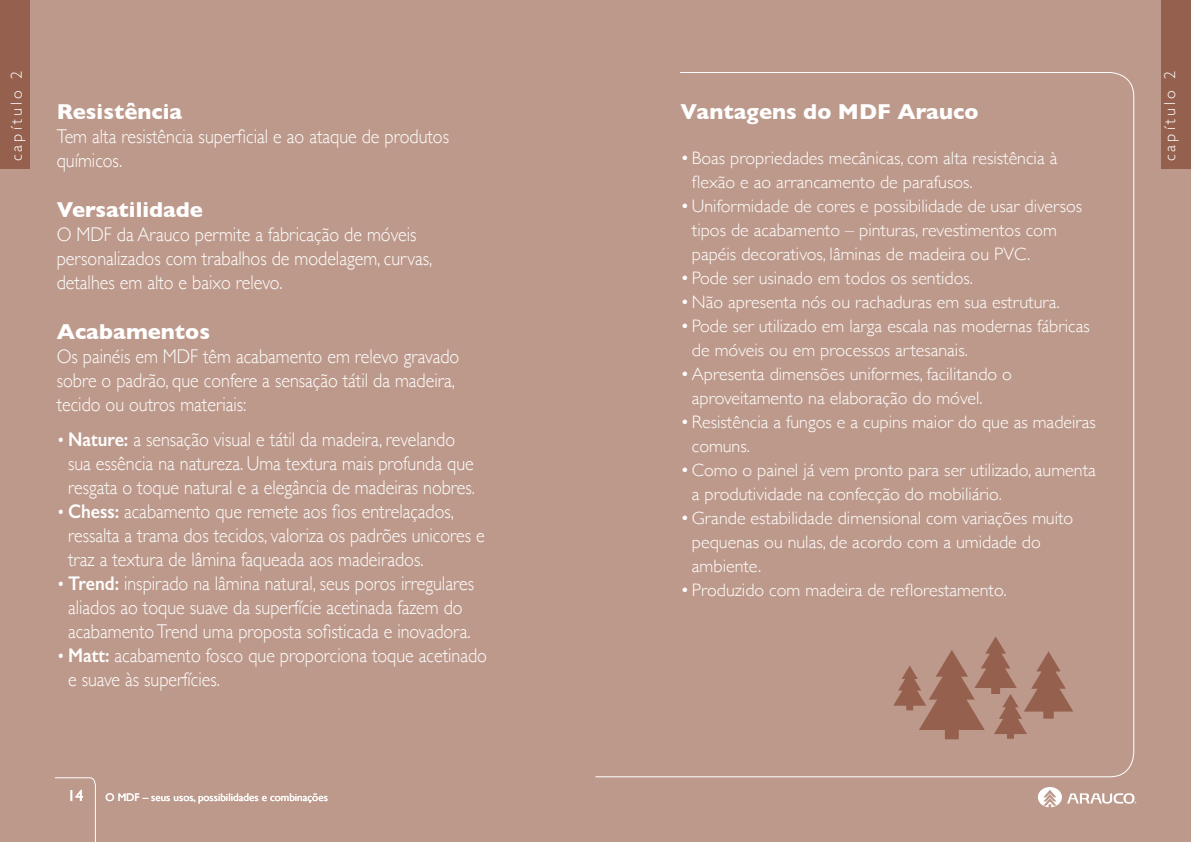
<style>
.page{position:relative;width:1191px;height:842px;background:#fff}
.page>*{position:absolute;margin:0;border:0;box-sizing:border-box;transform-origin:0 0}
.t1{font:700 22px "Gill Sans";color:#fff}
.t2{font:300 19.8px/24px "Gill Sans";color:#fff;scale:.91 1}
.t3{font:300 18px/24px "Gill Sans";color:#fff}
.t4{font:300 16px "Gill Sans";letter-spacing:.2em;color:#fff}
.t5{font:16px "Gill Sans";color:#fff}
.t6{font:11px "Gill Sans";color:#fff}
.s1{font-size:18px}
.s2{font-weight:600}
</style>
<div class="page">
<div style="left:0;top:0;width:595px;height:842px;background:#bd998b"></div>
<div style="left:0;top:0;width:30px;height:169px;background:#95604e"></div>
<div style="left:595px;top:0;width:596px;height:842px;background:#bd998b"></div>
<div style="left:1160px;top:0;width:31px;height:169px;background:#95604e"></div>
<svg style="left:55px;top:777px;width:41px;height:65px"></svg>
<svg style="left:1037px;top:787px;width:99px;height:20px"></svg>
<svg style="left:595px;top:72px;width:539px;height:706px"></svg>
<svg style="left:893px;top:636px;width:180px;height:103px"></svg>
<p class="t4" style="left:4px;top:161px;width:92px;rotate:-90deg">capítulo 2</p>
<p class="t4" style="left:1157px;top:161px;width:92px;rotate:-90deg">capítulo 2</p>
<p class="t1" style="left:57px;top:94px;width:127px">Resistência</p>
<p class="t2" style="left:57px;top:123px;width:433px">Tem alta resistência superficial e ao ataque de produtos químicos.</p>
<p class="t1" style="left:57px;top:192px;width:148px">Versatilidade</p>
<p class="t2" style="left:57px;top:221px;width:414px">O MDF da Arauco permite a fabricação de móveis personalizados com trabalhos de modelagem, curvas, detalhes em alto e baixo relevo.</p>
<p class="t1" style="left:57px;top:314px;width:155px">Acabamentos</p>
<p class="t2" style="left:57px;top:344px;width:444px">Os painéis em MDF têm acabamento em relevo gravado sobre o padrão, que confere a sensação tátil da madeira, tecido ou outros materiais:</p>
<p class="t2" style="left:68px;top:427px;width:449px;text-indent:-11px"><span class="s1">•</span> <span class="s2">Nature:</span> a sensação visual e tátil da madeira, revelando sua essência na natureza. Uma textura mais profunda que resgata o toque natural e a elegância de madeiras nobres.</p>
<p class="t2" style="left:68px;top:499px;width:459px;text-indent:-11px"><span class="s1">•</span> <span class="s2">Chess:</span> acabamento que remete aos fios entrelaçados, ressalta a trama dos tecidos, valoriza os padrões unicores e traz a textura de lâmina faqueada aos madeirados.</p>
<p class="t2" style="left:57px;top:571px;width:460px;text-align:center"><span class="s1">•</span> <span class="s2">Trend:</span> inspirado na lâmina natural, seus poros irregulares aliados ao toque suave da superfície acetinada fazem do acabamento Trend uma proposta sofisticada e inovadora.</p>
<p class="t2" style="left:68px;top:643px;width:462px;text-indent:-11px"><span class="s1">•</span> <span class="s2">Matt:</span> acabamento fosco que proporciona toque acetinado e suave às superfícies.</p>
<p class="t1" style="left:680px;top:94px;width:299px">Vantagens do M DF Arauco</p>
<p class="t3" style="left:692px;top:145px;width:367px;text-indent:-11px">•Boas propriedades mecânicas, com alta resistência à flexão e ao arrancamento de parafusos.</p>
<p class="t3" style="left:692px;top:193px;width:392px;text-indent:-11px">•Uniformidade de cores e possibilidade de usar diversos tipos de acabamento – pinturas, revestimentos com papéis decorativos, lâminas de madeira ou PVC.</p>
<p class="t3" style="left:680px;top:265px;width:294px">• Pode ser usinado em todos os sentidos.</p>
<p class="t3" style="left:680px;top:289px;width:381px">•Não apresenta nós ou rachaduras em sua estrutura.</p>
<p class="t3" style="left:692px;top:313px;width:399px;text-indent:-11px">• Pode ser utilizado em larga escala nas modernas fábricas de móveis ou em processos artesanais.</p>
<p class="t3" style="left:692px;top:361px;width:322px;text-indent:-11px">•Apresenta dimensões uniformes, facilitando o aproveitamento na elaboração do móvel.</p>
<p class="t3" style="left:692px;top:409px;width:405px;text-indent:-11px">•Resistência a fungos e a cupins maior do que as madeiras comuns.</p>
<p class="t3" style="left:692px;top:457px;width:405px;text-indent:-11px">•Como o painel já vem pronto para ser utilizado, aumenta a produtividade na confecção do mobiliário.</p>
<p class="t3" style="left:692px;top:505px;width:383px;text-indent:-11px">•Grande estabilidade dimensional com variações muito pequenas ou nulas, de acordo com a umidade do ambiente.</p>
<p class="t3" style="left:680px;top:577px;width:327px">• Produzido com madeira de reflorestamento.</p>
<p class="t5" style="left:67px;top:787px;width:17px">14</p>
<p class="t6" style="left:106px;top:791px;width:224px">O MDF – seus usos, possibilidades e combinações</p>
</div>
